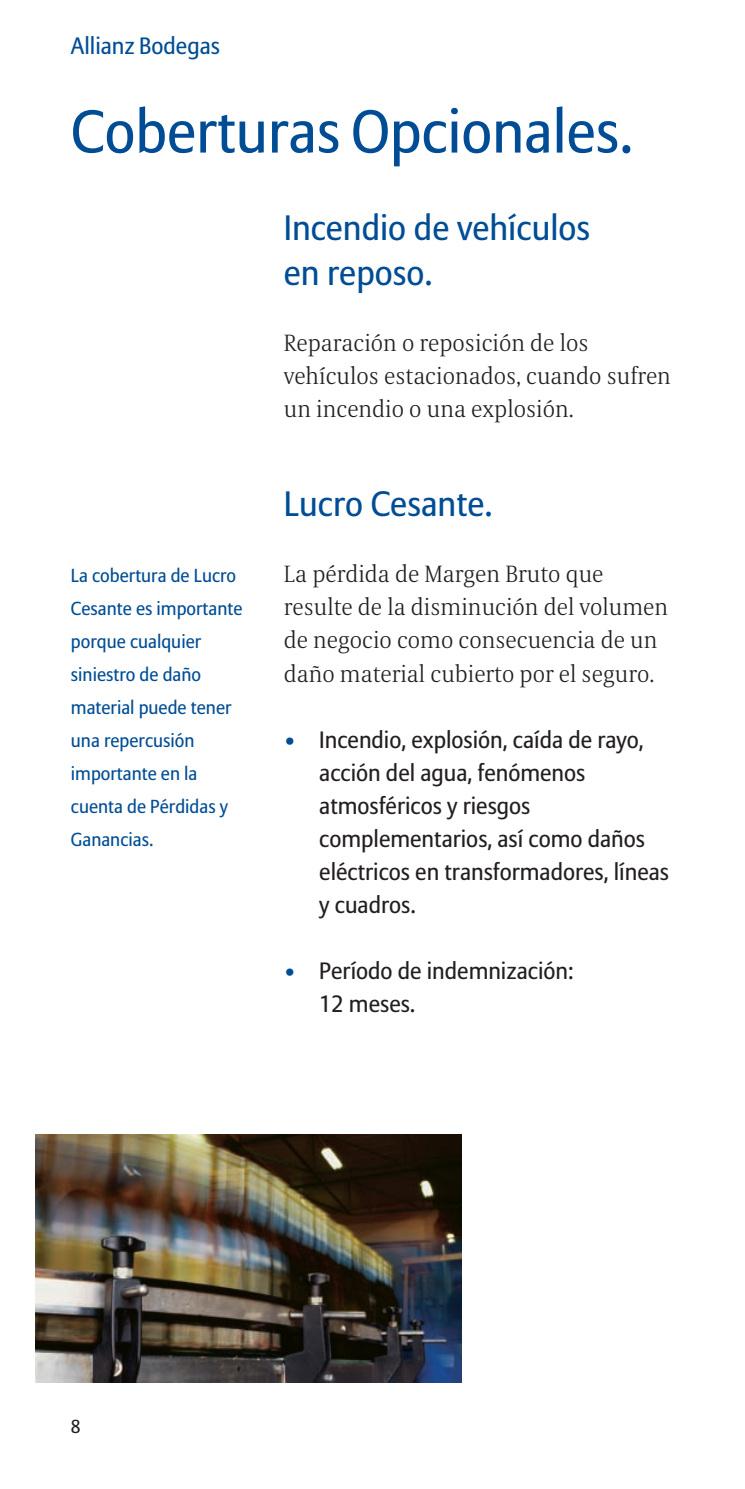
<style>
.page{position:relative;width:745px;height:1489px;background:#fff}
.page>*{position:absolute;margin:0;border:0;box-sizing:border-box;transform-origin:0 0}
.t1{font:60px "Allianz Sans";color:#014d95}
.t2{font:35px/45px "Allianz Sans";color:#014d95}
.t3{font:300 23.5px/33px "Allianz Serif";color:#231f20}
.t4{font:23.5px/33px "Allianz Sans";color:#231f20}
.t5{font:23.5px "Allianz Sans";color:#014d95}
.t6{font:18.75px/33px "Allianz Sans";color:#014d95}
.t7{font:18.75px "Allianz Sans";color:#231f20}
.s1{color:#014d95}
</style>
<div class="page">
<img style="left:35px;top:1134px;width:426px;height:248px">
<p class="t5" style="left:71px;top:32px;width:150px">Allianz Bodegas</p>
<h1 class="t1" style="left:71px;top:97px;width:563px">Coberturas Opcionales.</h1>
<h2 class="t2" style="left:283px;top:205px;width:308px">Incendio de vehículos en reposo.</h2>
<p class="t3" style="left:283px;top:326px;width:388px">Reparación o reposición de los vehículos estacionados, cuando sufren un incendio o una explosión.</p>
<p class="t6" style="left:71px;top:558px;width:173px">La cobertura de Lucro<br>Cesante es importante porque cualquier siniestro de daño material puede tener una repercusión importante en la cuenta de Pérdidas y<br>Ganancias.</p>
<h2 class="t2" style="left:283px;top:481px;width:210px">Lucro Cesante.</h2>
<p class="t3" style="left:283px;top:557px;width:385px">La pérdida de Margen Bruto que resulte de la disminución del volumen de negocio como consecuencia de un daño material cubierto por el seguro.</p>
<p class="t4" style="left:319px;top:723px;width:351px;text-indent:-35px"><span class="s1">•</span> Incendio, explosión, caída de rayo, acción del agua, fenómenos atmosféricos y riesgos complementarios, así como daños eléctricos en transformadores, líneas y cuadros.</p>
<p class="t4" style="left:319px;top:954px;width:256px;text-indent:-35px"><span class="s1">•</span> Período de indemnización:<br>12 meses.</p>
<p class="t7" style="left:71px;top:1414px;width:11px">8</p>
</div>
